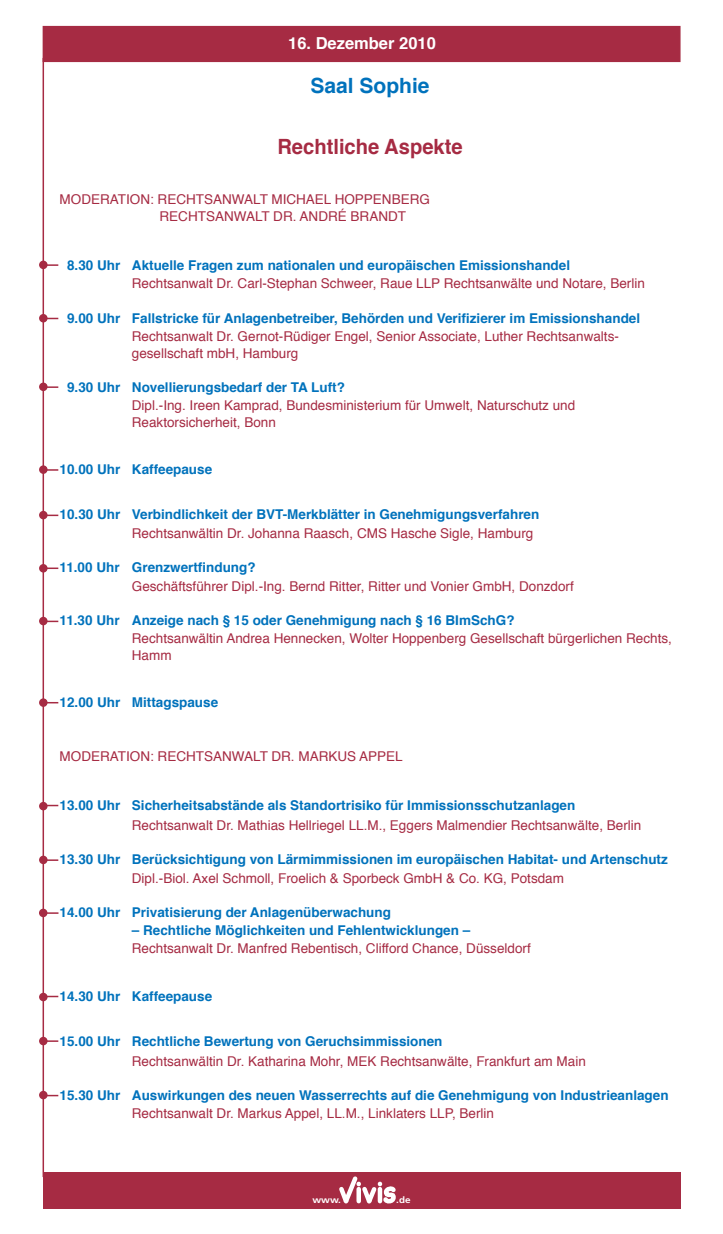
<style>
.page{position:relative;width:723px;height:1234px;background:#fff}
.page>*{position:absolute;margin:0;border:0;box-sizing:border-box;transform-origin:0 0}
.t1{font:700 21px "Helvetica";color:#a62b43;scale:.96 1}
.t2{font:700 21px "Helvetica";color:#0072bc}
.t3{font:700 16.5px "Helvetica";color:#fff}
.t4{font:13.5px/16.2px "Helvetica";color:#a62b43}
.t5{font:700 13.5px "Helvetica";color:#0072bc}
.t6{font:700 9px "Frutiger";color:#fff;scale:1.1 1}
</style>
<div class="page">
<hr style="left:43px;top:58px;width:1px;height:1118px;background:#a62b43">
<div style="left:43px;top:1172px;width:637px;height:36px;background:#a62b43"></div>
<svg style="left:336px;top:1176px;width:63px;height:33px"></svg>
<div style="left:43px;top:26px;width:637px;height:36px;background:#a62b43"></div>
<div style="left:40px;top:383px;width:7px;height:7px;background:#a62b43;border-radius:50%"></div>
<div style="left:39px;top:382px;width:9px;height:9px;border:2px solid #a62b43;border-radius:50%"></div>
<svg style="left:45px;top:386px;width:13px;height:2px"></svg>
<div style="left:40px;top:466px;width:7px;height:7px;background:#a62b43;border-radius:50%"></div>
<div style="left:39px;top:465px;width:9px;height:9px;border:2px solid #a62b43;border-radius:50%"></div>
<svg style="left:45px;top:469px;width:13px;height:1px"></svg>
<div style="left:40px;top:511px;width:7px;height:7px;background:#a62b43;border-radius:50%"></div>
<div style="left:39px;top:510px;width:9px;height:9px;border:2px solid #a62b43;border-radius:50%"></div>
<svg style="left:45px;top:514px;width:13px;height:2px"></svg>
<div style="left:40px;top:564px;width:7px;height:7px;background:#a62b43;border-radius:50%"></div>
<div style="left:39px;top:564px;width:9px;height:8px;border:2px solid #a62b43;border-radius:50%"></div>
<svg style="left:45px;top:567px;width:13px;height:2px"></svg>
<div style="left:40px;top:699px;width:7px;height:7px;background:#a62b43;border-radius:50%"></div>
<div style="left:39px;top:698px;width:9px;height:8px;border:2px solid #a62b43;border-radius:50%"></div>
<svg style="left:45px;top:701px;width:13px;height:2px"></svg>
<div style="left:40px;top:617px;width:7px;height:7px;background:#a62b43;border-radius:50%"></div>
<div style="left:39px;top:616px;width:9px;height:9px;border:2px solid #a62b43;border-radius:50%"></div>
<svg style="left:45px;top:620px;width:13px;height:2px"></svg>
<div style="left:40px;top:802px;width:7px;height:7px;background:#a62b43;border-radius:50%"></div>
<div style="left:39px;top:801px;width:9px;height:9px;border:2px solid #a62b43;border-radius:50%"></div>
<svg style="left:45px;top:804px;width:13px;height:2px"></svg>
<div style="left:40px;top:856px;width:7px;height:7px;background:#a62b43;border-radius:50%"></div>
<div style="left:39px;top:855px;width:9px;height:9px;border:2px solid #a62b43;border-radius:50%"></div>
<svg style="left:45px;top:859px;width:13px;height:1px"></svg>
<div style="left:40px;top:909px;width:7px;height:7px;background:#a62b43;border-radius:50%"></div>
<div style="left:39px;top:908px;width:8px;height:8px;border:2px solid #a62b43;border-radius:50%"></div>
<svg style="left:44px;top:912px;width:14px;height:1px"></svg>
<div style="left:40px;top:993px;width:7px;height:7px;background:#a62b43;border-radius:50%"></div>
<div style="left:39px;top:992px;width:9px;height:9px;border:2px solid #a62b43;border-radius:50%"></div>
<svg style="left:45px;top:995px;width:13px;height:2px"></svg>
<div style="left:40px;top:1037px;width:7px;height:7px;background:#a62b43;border-radius:50%"></div>
<div style="left:39px;top:1036px;width:9px;height:9px;border:2px solid #a62b43;border-radius:50%"></div>
<svg style="left:45px;top:1040px;width:13px;height:1px"></svg>
<div style="left:40px;top:1091px;width:7px;height:7px;background:#a62b43;border-radius:50%"></div>
<div style="left:39px;top:1090px;width:9px;height:8px;border:2px solid #a62b43;border-radius:50%"></div>
<svg style="left:43px;top:1094px;width:15px;height:2px"></svg>
<div style="left:40px;top:315px;width:7px;height:6px;background:#a62b43;border-radius:50%"></div>
<div style="left:39px;top:314px;width:9px;height:8px;border:2px solid #a62b43;border-radius:50%"></div>
<svg style="left:45px;top:318px;width:13px;height:1px"></svg>
<div style="left:40px;top:261px;width:7px;height:7px;background:#a62b43;border-radius:50%"></div>
<div style="left:39px;top:260px;width:9px;height:9px;border:2px solid #a62b43;border-radius:50%"></div>
<svg style="left:45px;top:264px;width:13px;height:2px"></svg>
<p class="t3" style="left:288px;top:30px;width:149px">16. Dezember 2010</p>
<h1 class="t2" style="left:310px;top:69px;width:121px">Saal Sophie</h1>
<h1 class="t1" style="left:277px;top:130px;width:194px">Rechtliche Aspekte</h1>
<p class="t4" style="left:60px;top:192px;width:109px">Moderation: Recht</p>
<p class="t4" style="left:204px;top:192px;width:88px">sanwalt Michae</p>
<p class="t4" style="left:324px;top:192px;width:41px">l Hoppe</p>
<p class="t4" style="left:382px;top:192px;width:47px">nberg</p>
<p class="t4" style="left:159px;top:208px;width:9px">RechtS</p>
<p class="t4" style="left:215px;top:208px;width:104px">ANWALT DR . ANDRÉ</p>
<p class="t4" style="left:351px;top:208px;width:57px">BRANDT</p>
<p class="t5" style="left:67px;top:254px;width:504px">8.30 Uhr Aktuelle Fragen zum nationalen und europäischen Emissionshandel</p>
<p class="t4" style="left:132px;top:276px;width:515px">Rechtsanwalt Dr. Carl-Stephan Schweer, Raue LLP Rechtsanwälte und Notare, Berlin</p>
<p class="t5" style="left:67px;top:307px;width:574px">9.00 Uhr Fallstricke für Anlagenbetreiber, Behörden und Verifizierer im Emissionshandel</p>
<p class="t4" style="left:132px;top:329px;width:488px">Rechtsanwalt Dr. Gernot-Rüdiger Engel, Senior Associate, Luther Rechtsanwalts&shy;gesellschaft mbH, Hamburg</p>
<p class="t5" style="left:67px;top:376px;width:279px">9.30 Uhr Novellierungsbedarf der TA Luft?</p>
<p class="t4" style="left:132px;top:398px;width:445px">Dipl.-Ing. Ireen Kamprad, Bundesministerium für Umwelt, Naturschutz und<br>Reaktorsicherheit, Bonn</p>
<p class="t5" style="left:60px;top:458px;width:154px">10.00 Uhr Kaffeepause</p>
<p class="t5" style="left:60px;top:503px;width:481px">10.30 Uhr Verbindlichkeit der BVT-Merkblätter in Genehmigungsverfahren</p>
<p class="t4" style="left:132px;top:525px;width:403px">Rechtsanwältin Dr. Johanna Raasch, CMS Hasche Sigle, Hamburg</p>
<p class="t5" style="left:60px;top:556px;width:198px">11.00 Uhr Grenzwertfindung?</p>
<p class="t4" style="left:132px;top:578px;width:443px">Geschäftsführer Dipl.-Ing. Bernd Ritter, Ritter und Vonier GmbH, Donzdorf</p>
<p class="t5" style="left:60px;top:609px;width:456px">11.30 Uhr Anzeige nach § 15 oder Genehmigung nach § 16 BImSchG?</p>
<p class="t4" style="left:132px;top:631px;width:542px">Rechtsanwältin Andrea Hennecken, Wolter Hoppenberg Gesellschaft bürgerlichen Rechts,<br>Hamm</p>
<p class="t5" style="left:60px;top:691px;width:160px">12.00 Uhr Mittagspause</p>
<p class="t4" style="left:60px;top:748px;width:109px">Moderation: Recht</p>
<p class="t4" style="left:204px;top:748px;width:165px">sanwalt Dr. markus appe</p>
<p class="t4" style="left:395px;top:748px;width:9px">l</p>
<p class="t5" style="left:60px;top:794px;width:517px">13.00 Uhr Sicherheitsabstände als Standortrisiko für Immissionsschutzanlagen</p>
<p class="t4" style="left:132px;top:817px;width:511px">Rechtsanwalt Dr. Mathias Hellriegel LL.M., Eggers Malmendier Rechtsanwälte, Berlin</p>
<p class="t5" style="left:60px;top:848px;width:610px">13.30 Uhr Berücksichtigung von Lärmimmissionen im europäischen Habitat- und Artenschutz</p>
<p class="t4" style="left:132px;top:870px;width:434px">Dipl.-Biol. Axel Schmoll, Froelich &amp; Sporbeck GmbH &amp; Co. KG, Potsdam</p>
<p class="t5" style="left:60px;top:901px;width:333px">14.00 Uhr Privatisierung der Anlagenüberwachung</p>
<p class="t5" style="left:132px;top:919px;width:340px">– Rechtliche Möglichkeiten und Fehlentwicklungen –</p>
<p class="t4" style="left:132px;top:940px;width:400px">Rechtsanwalt Dr. Manfred Rebentisch, Clifford Chance, Düsseldorf</p>
<p class="t5" style="left:60px;top:984px;width:154px">14.30 Uhr Kaffeepause</p>
<p class="t5" style="left:60px;top:1029px;width:384px">15.00 Uhr Rechtliche Bewertung von Geruchsimmissionen</p>
<p class="t4" style="left:132px;top:1052px;width:455px">Rechtsanwältin Dr. Katharina Mohr, MEK Rechtsanwälte, Frankfurt am Main</p>
<p class="t5" style="left:60px;top:1084px;width:610px">15.30 Uhr Auswirkungen des neuen Wasserrechts auf die Genehmigung von Industrieanlagen</p>
<p class="t4" style="left:132px;top:1105px;width:364px">Rechtsanwalt Dr. Markus Appel, LL.M., Linklaters LLP, Berlin</p>
<p class="t6" style="left:312px;top:1194px;width:28px">www.</p>
<p class="t6" style="left:396px;top:1194px;width:15px">.de</p>
</div>
